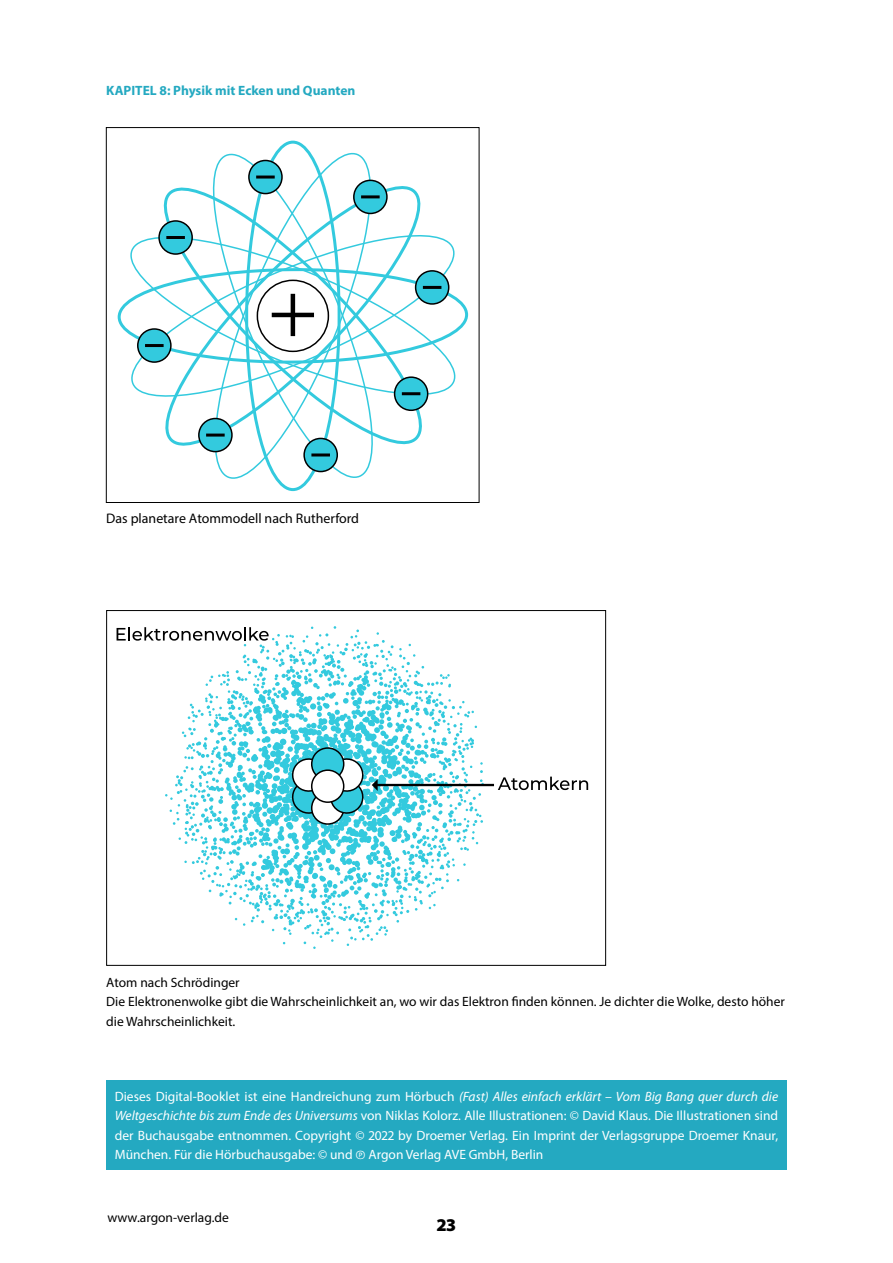
<style>
.page{position:relative;width:893px;height:1263px;background:#fff}
.page>*{position:absolute;margin:0;border:0;box-sizing:border-box;transform-origin:0 0}
.t1{font:900 18px "Myriad Pro";color:#000}
.Fließtext{font:13.95px "Myriad Pro";color:#000}
.t2{font:13.5px/19.5px "Myriad Pro";color:#fff;text-align:justify}
.Fließtext-2{font:13.5px/19.5px "Myriad Pro";color:#000}
.ZÜ{font:700 13.5px "Myriad Pro";color:#24a9c1}
.s1{font-style:italic}
</style>
<div class="page">
<svg style="left:120px;top:237px;width:345px;height:158px"></svg>
<svg style="left:147px;top:186px;width:291px;height:260px"></svg>
<svg style="left:201px;top:146px;width:184px;height:340px"></svg>
<div style="left:245px;top:141px;width:96px;height:350px;border:3px solid #33cade;border-radius:50%"></div>
<div style="left:304px;top:438px;width:33px;height:33px;background:#33cade;border-radius:50%"></div>
<div style="left:303px;top:438px;width:35px;height:34px;border:2px solid #000;border-radius:50%"></div>
<hr style="left:311px;top:453px;width:19px;height:3px;background:#000">
<div style="left:199px;top:418px;width:33px;height:34px;background:#33cade;border-radius:50%"></div>
<div style="left:198px;top:418px;width:35px;height:34px;border:2px solid #000;border-radius:50%"></div>
<hr style="left:206px;top:434px;width:19px;height:3px;background:#000">
<div style="left:138px;top:329px;width:33px;height:33px;background:#33cade;border-radius:50%"></div>
<div style="left:137px;top:328px;width:35px;height:35px;border:2px solid #000;border-radius:50%"></div>
<hr style="left:145px;top:344px;width:19px;height:3px;background:#000">
<div style="left:159px;top:221px;width:33px;height:33px;background:#33cade;border-radius:50%"></div>
<div style="left:158px;top:220px;width:35px;height:35px;border:2px solid #000;border-radius:50%"></div>
<hr style="left:166px;top:236px;width:19px;height:3px;background:#000">
<div style="left:249px;top:160px;width:33px;height:34px;background:#33cade;border-radius:50%"></div>
<div style="left:248px;top:160px;width:35px;height:34px;border:2px solid #000;border-radius:50%"></div>
<hr style="left:256px;top:176px;width:19px;height:3px;background:#000">
<div style="left:354px;top:180px;width:33px;height:33px;background:#33cade;border-radius:50%"></div>
<div style="left:353px;top:180px;width:35px;height:34px;border:2px solid #000;border-radius:50%"></div>
<hr style="left:361px;top:195px;width:19px;height:3px;background:#000">
<div style="left:416px;top:271px;width:33px;height:33px;background:#33cade;border-radius:50%"></div>
<div style="left:415px;top:270px;width:34px;height:35px;border:2px solid #000;border-radius:50%"></div>
<hr style="left:423px;top:286px;width:18px;height:3px;background:#000">
<div style="left:395px;top:377px;width:33px;height:33px;background:#33cade;border-radius:50%"></div>
<div style="left:394px;top:376px;width:34px;height:35px;border:2px solid #000;border-radius:50%"></div>
<hr style="left:402px;top:392px;width:18px;height:3px;background:#000">
<div style="left:106px;top:127px;width:373px;height:376px;border:1px solid #000"></div>
<svg style="left:117px;top:626px;width:471px;height:323px"></svg>
<div style="left:106px;top:1080px;width:681px;height:89px;background:#24a9c1"></div>
<p class="ZÜ" style="left:106px;top:82px;width:251px">KAPITEL 8: Physik mit Ecken und Quanten</p>
<p class="Fließtext" style="left:106px;top:510px;width:254px">Das planetare Atommodell nach Rutherford</p>
<p class="Fließtext-2" style="left:106px;top:972px;width:135px">Atom nach Schrödinger</p>
<p class="Fließtext-2" style="left:106px;top:992px;width:680px">Die Elektronenwolke gibt die Wahrscheinlichkeit an, wo wir das Elektron finden können. Je dichter die Wolke, desto höher die Wahrscheinlichkeit.</p>
<p class="t2" style="left:115px;top:1086px;width:665px">Dieses Digital-Booklet ist eine Handreichung zum Hörbuch <span class="s1">(Fast) Alles einfach erklärt – Vom Big Bang quer durch die Weltgeschichte bis zum Ende des Universums</span> von Niklas Kolorz. Alle Illustrationen: © David Klaus. Die Illustrationen sind der Buchausgabe entnommen. Copyright © 2022 by Droemer Verlag. Ein Imprint der Verlagsgruppe Droemer Knaur, München. Für die Hörbuchausgabe: © und Argon Verlag AVE GmbH, Berlin</p>
<p class="Fließtext-2" style="left:107px;top:1207px;width:123px">www.argon-verlag.de</p>
<h1 class="t1" style="left:437px;top:1215px;width:20px">23</h1>
</div>
